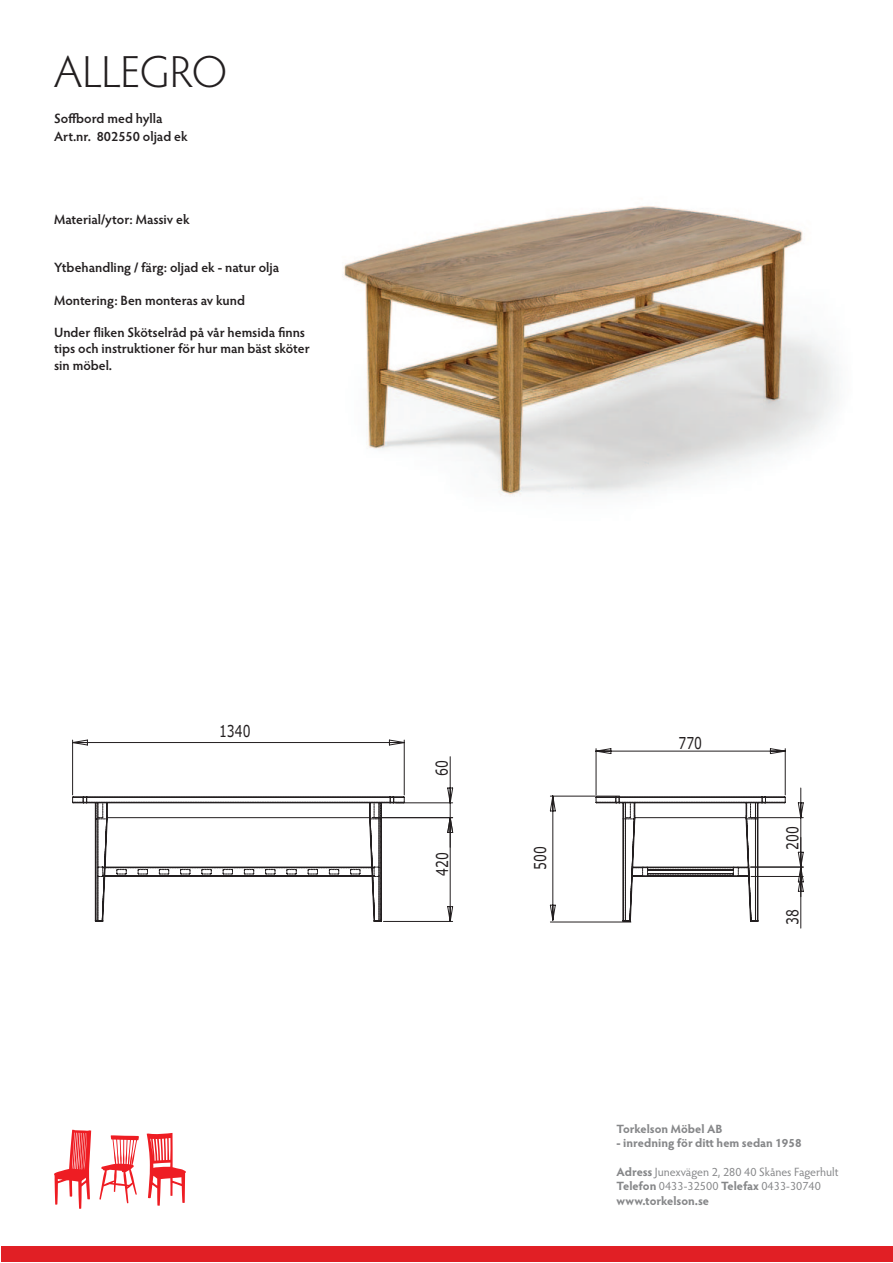
<style>
.page{position:relative;width:893px;height:1263px;background:#fff}
.page>*{position:absolute;margin:0;border:0;box-sizing:border-box;transform-origin:0 0}
.t1{font:300 45px "Hypatia Sans Pro";letter-spacing:-.01em;color:#231f20}
.t2{font:16.5px "Verdana";color:#231f20;scale:.75 1}
.t3{font:600 13.5px/16.2px "Hypatia Sans Pro";color:#231f20}
.t4{font:12px/14.4px "Hypatia Sans Pro";color:#868789}
.t5{font:700 12px "Hypatia Sans Pro";color:#868789}
.s1{font-weight:700}
</style>
<div class="page">
<div style="left:2px;top:1246px;width:891px;height:16px;background:#e11f25"></div>
<svg style="left:99px;top:1135px;width:40px;height:68px"></svg>
<svg style="left:54px;top:1130px;width:37px;height:79px"></svg>
<svg style="left:147px;top:1133px;width:39px;height:73px"></svg>
<svg style="left:72px;top:739px;width:382px;height:183px"></svg>
<svg style="left:549px;top:748px;width:255px;height:180px"></svg>
<img style="left:344px;top:206px;width:494px;height:291px">
<h1 class="t1" style="left:54px;top:42px;width:175px">ALLEGRO</h1>
<p class="t3" style="left:54px;top:109px;width:135px;line-height:18px">Soffbord med hylla<br>Art.nr. 802550 oljad ek</p>
<p class="t3" style="left:54px;top:211px;width:137px">Material/ytor: Massiv ek</p>
<p class="t3" style="left:54px;top:259px;width:227px">Ytbehandling / färg: oljad ek - natur olja</p>
<p class="t3" style="left:54px;top:292px;width:193px">Montering: Ben monteras av kund</p>
<p class="t3" style="left:54px;top:324px;width:257px">Under fliken Skötselråd på vår hemsida finns tips och instruktioner för hur man bäst sköter sin möbel.</p>
<p class="t2" style="left:219px;top:720px;width:43px">1340</p>
<p class="t2" style="left:431px;top:775px;width:22px;rotate:-90deg">60</p>
<p class="t2" style="left:431px;top:875px;width:33px;rotate:-90deg">420</p>
<p class="t2" style="left:529px;top:870px;width:33px;rotate:-90deg">500</p>
<p class="t2" style="left:679px;top:731px;width:33px">770</p>
<p class="t2" style="left:781px;top:850px;width:33px;rotate:-90deg">200</p>
<p class="t2" style="left:781px;top:925px;width:22px;rotate:-90deg">38</p>
<p class="t5" style="left:617px;top:1120px;width:107px">Torkelson Möbel AB</p>
<p class="t5" style="left:617px;top:1134px;width:186px">- inredning för ditt hem sedan 1958</p>
<p class="t4" style="left:617px;top:1164px;width:224px"><span class="s1">Adress</span> Junexvägen 2, 280 40 Skånes Fagerhult<br><span class="s1">Telefon</span> 0433-32500 <span class="s1">Telefax</span> 0433-30740 <span class="s1">www.torkelson.se</span></p>
</div>
